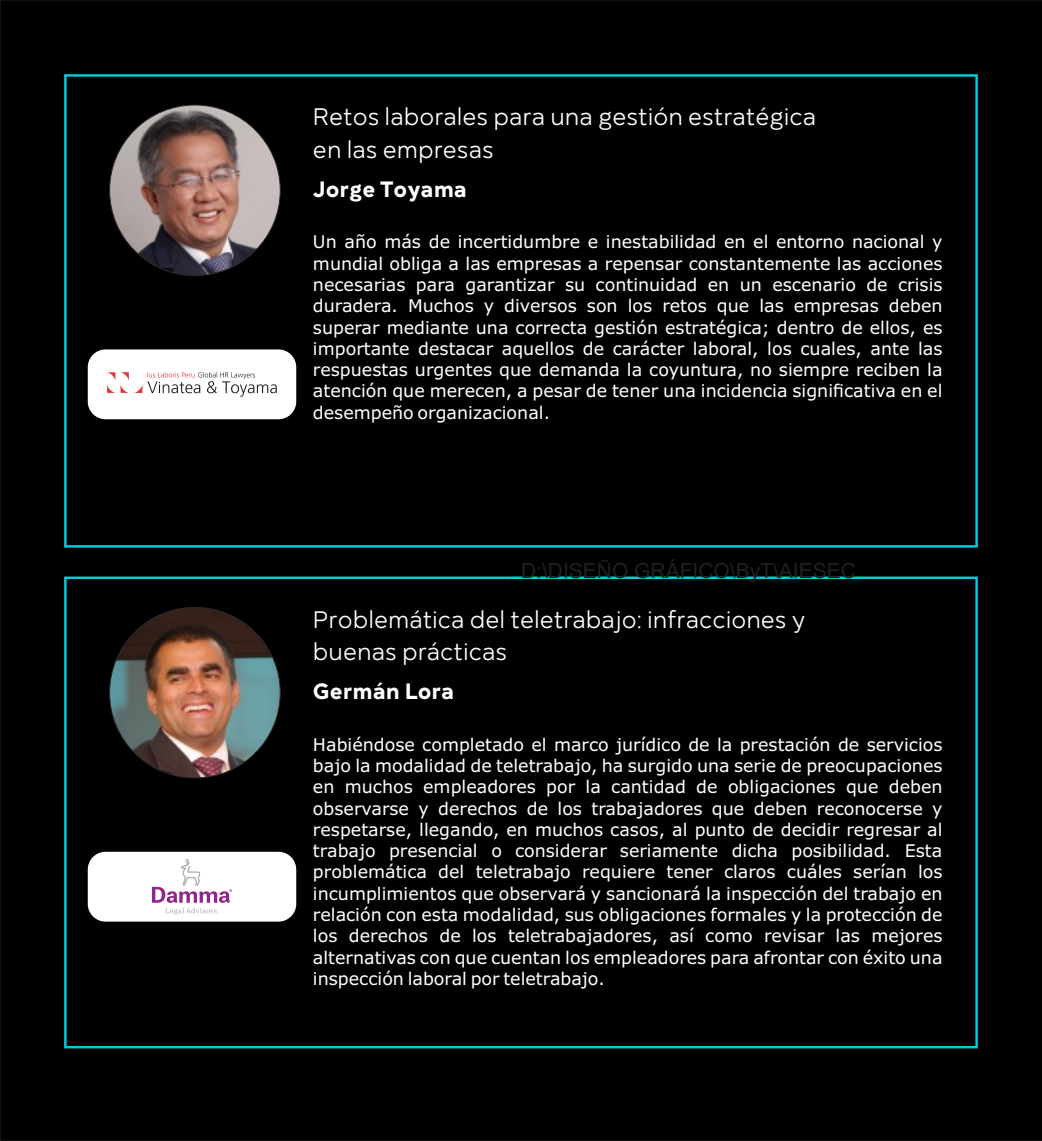
<style>
.page{position:relative;width:1042px;height:1141px;background:#000}
.page>*{position:absolute;margin:0;border:0;box-sizing:border-box;transform-origin:0 0}
.t1{font:24.5px/32.4px "Mirai";color:#fff}
.t2{font:700 22.75px "Mirai";color:#fff}
.t3{font:21px "Arial";color:#231f20}
.t4{font:17.5px/21.3px "Verdana";color:#fff;text-align:justify}
</style>
<div class="page">
<div style="left:88px;top:349px;width:208px;height:70px;background:#fff;border-radius:18px"></div>
<div style="left:88px;top:852px;width:208px;height:70px;background:#fff;border-radius:18px"></div>
<img style="left:110px;top:105px;width:170px;height:171px;border-radius:50%">
<img style="left:110px;top:607px;width:170px;height:171px;border-radius:50%">
<svg style="left:152px;top:859px;width:80px;height:56px"></svg>
<svg style="left:107px;top:372px;width:8px;height:21px"></svg>
<svg style="left:121px;top:372px;width:156px;height:25px"></svg>
<h1 class="t1" style="left:313px;top:102px;width:505px">Retos laborales para una gestión estratégica en las empresas</h1>
<h2 class="t2" style="left:313px;top:179px;width:156px">Jorge Toyama</h2>
<p class="t4" style="left:313px;top:233px;width:631px">Un año más de incertidumbre e inestabilidad en el entorno nacional y mundial obliga a las empresas a repensar constantemente las acciones necesarias para garantizar su continuidad en un escenario de crisis duradera. Muchos y diversos son los retos que las empresas deben superar mediante una correcta gestión estratégica; dentro de ellos, es importante destacar aquellos de carácter laboral, los cuales, ante las respuestas urgentes que demanda la coyuntura, no siempre reciben la atención que merecen, a pesar de tener una incidencia significativa en el desempeño organizacional.</p>
<p class="t3" style="left:521px;top:562px;width:336px">D:\DISEÑO GRÁFICO\ByT\AIESEC</p>
<h1 class="t1" style="left:313px;top:604px;width:494px">Problemática del teletrabajo: infracciones y buenas prácticas</h1>
<h2 class="t2" style="left:313px;top:681px;width:143px">Germán Lora</h2>
<p class="t4" style="left:313px;top:735px;width:631px">Habiéndose completado el marco jurídico de la prestación de servicios bajo la modalidad de teletrabajo, ha surgido una serie de preocupaciones en muchos empleadores por la cantidad de obligaciones que deben observarse y derechos de los trabajadores que deben reconocerse y respetarse, llegando, en muchos casos, al punto de decidir regresar al trabajo presencial o considerar seriamente dicha posibilidad. Esta problemática del teletrabajo requiere tener claros cuáles serían los incumplimientos que observará y sancionará la inspección del trabajo en relación con esta modalidad, sus obligaciones formales y la protección de los derechos de los teletrabajadores, así como revisar las mejores alternativas con que cuentan los empleadores para afrontar con éxito una inspección laboral por teletrabajo.</p>
</div>
